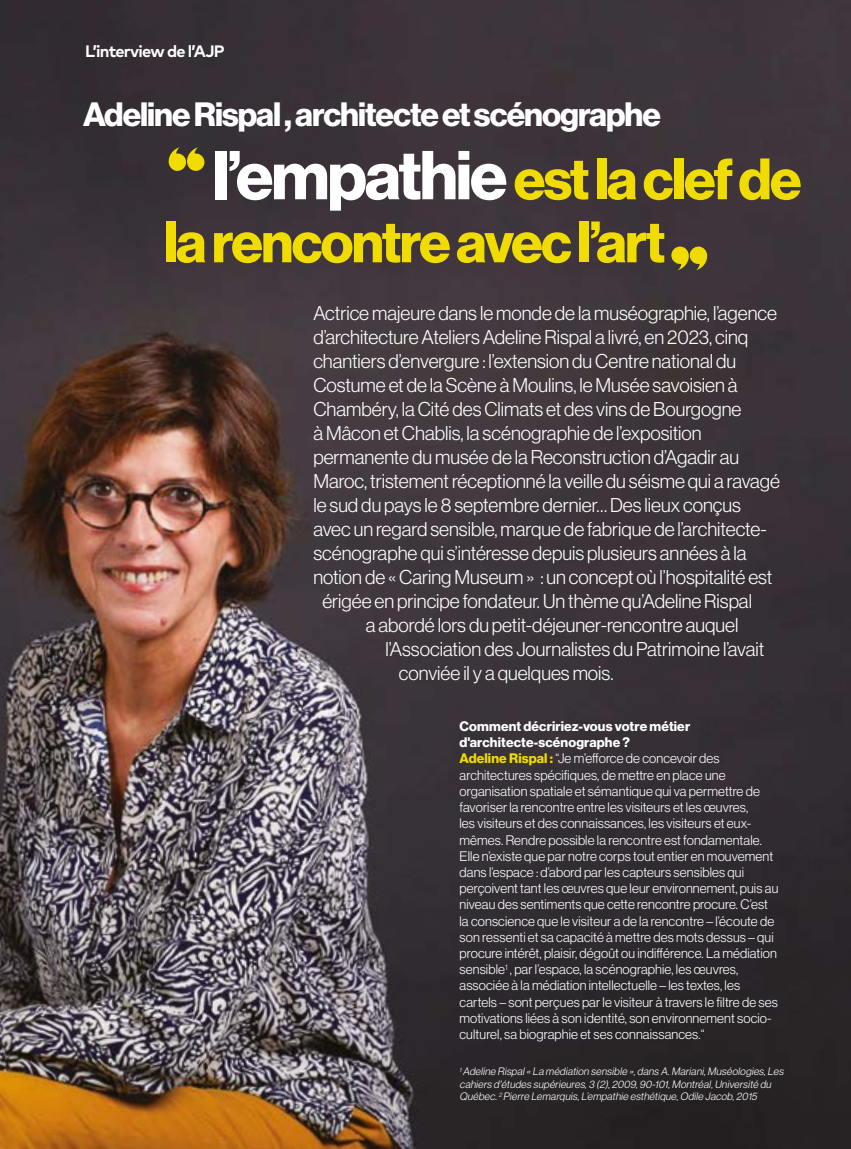
<style>
.page{position:relative;width:851px;height:1149px;background:#fff}
.page>*{position:absolute;margin:0;border:0;box-sizing:border-box;transform-origin:0 0}
.t1{font:57px/63px "N Haas Grotesk DS Pro 75 Bd";letter-spacing:-.03em;color:#f0dc00}
.t2{font:33px "N Haas Grotesk DS Pro 75 Bd";letter-spacing:-.03em;color:#fff}
.t3{font:19.5px "N Haas Grotesk DS Pro 45 Lt";color:#fff}
.t4{font:700 16.5px "Mark Pro";letter-spacing:-.05em;color:#fff}
.t5{font:13.5px/16.2px "N Haas Grotesk DS Pro 45 Lt";letter-spacing:.01em;color:#fff}
.t6{font:13.5px/16.2px "N Haas Grotesk DS Pro 75 Bd";letter-spacing:.01em;color:#fff}
.t7{font:italic 10.5px/12.6px "N Haas Grotesk DS Pro 45 Lt";color:#fff}
.s1{font-size:67.5px;color:#fff}
.s2{font-family:"N Haas Grotesk DS Pro 75 Bd";color:#f0dc00}
</style>
<div class="page">
<img style="left:0;top:0;width:850px;height:1148px">
<svg style="left:168px;top:147px;width:37px;height:24px"></svg>
<svg style="left:671px;top:246px;width:36px;height:24px"></svg>
<p class="t4" style="left:85px;top:39px;width:141px">L’interview de l’AJP</p>
<h2 class="t2" style="left:83px;top:95px;width:579px">Adeline Rispal , architecte et scénographe</h2>
<h1 class="t1" style="left:164px;top:148px;width:639px;text-indent:49px"><span class="s1">l’empathie</span> est la clef de la rencontre avec l’art</h1>
<h3 class="t3" style="left:313px;top:302px;width:465px">Actrice majeure dans le monde de la muséographie, l’agence</h3>
<h3 class="t3" style="left:313px;top:326px;width:436px">d’architecture Ateliers Adeline Rispal a livré, en 2023, cinq</h3>
<h3 class="t3" style="left:313px;top:350px;width:424px">chantiers d’envergure : l’extension du Centre national du</h3>
<h3 class="t3" style="left:313px;top:374px;width:425px">Costume et de la Scène à Moulins, le Musée savoisien à</h3>
<h3 class="t3" style="left:313px;top:398px;width:429px">Chambéry, la Cité des Climats et des vins de Bourgogne</h3>
<h3 class="t3" style="left:313px;top:422px;width:390px">à Mâcon et Chablis, la scénographie de l’exposition</h3>
<h3 class="t3" style="left:313px;top:446px;width:427px">permanente du musée de la Reconstruction d’Agadir au</h3>
<h3 class="t3" style="left:313px;top:470px;width:468px">Maroc, tristement réceptionné la veille du séisme qui a ravagé</h3>
<h3 class="t3" style="left:313px;top:494px;width:429px">le sud du pays le 8 septembre dernier… Des lieux conçus</h3>
<h3 class="t3" style="left:313px;top:518px;width:455px">avec un regard sensible, marque de fabrique de l’architecte-</h3>
<h3 class="t3" style="left:313px;top:542px;width:434px">scénographe qui s’intéresse depuis plusieurs années à la</h3>
<h3 class="t3" style="left:313px;top:566px;width:460px">notion de « Caring Museum » : un concept où l’hospitalité est</h3>
<h3 class="t3" style="left:322px;top:590px;width:431px">érigée en principe fondateur. Un thème qu’Adeline Rispal</h3>
<h3 class="t3" style="left:366px;top:614px;width:374px">a abordé lors du petit-déjeuner-rencontre auquel</h3>
<h3 class="t3" style="left:385px;top:638px;width:380px">l’Association des Journalistes du Patrimoine l’avait</h3>
<h3 class="t3" style="left:399px;top:662px;width:216px">conviée il y a quelques mois.</h3>
<p class="t6" style="left:459px;top:718px;width:232px">Comment décririez-vous votre métier d'architecte-scénographe ?</p>
<p class="t5" style="left:459px;top:750px;width:320px"><span class="s2">Adeline Rispal :</span> “Je m’efforce de concevoir des architectures spécifiques, de mettre en place une organisation spatiale et sémantique qui va permettre de favoriser la rencontre entre les visiteurs et les œuvres,<br>les visiteurs et des connaissances, les visiteurs et eux&shy;mêmes. Rendre possible la rencontre est fondamentale.<br>Elle n’existe que par notre corps tout entier en mouvement dans l’espace : d’abord par les capteurs sensibles qui perçoivent tant les œuvres que leur environnement, puis au niveau des sentiments que cette rencontre procure. C’est la conscience que le visiteur a de la rencontre – l’écoute de son ressenti et sa capacité à mettre des mots dessus – qui procure intérêt, plaisir, dégoût ou indifférence. La médiation sensible<sup>1</sup> , par l’espace, la scénographie, les œuvres, associée à la médiation intellectuelle – les textes, les cartels – sont perçues par le visiteur à travers le filtre de ses motivations liées à son identité, son environnement socio&shy;culturel, sa biographie et ses connaissances.“</p>
<p class="t7" style="left:459px;top:1064px;width:327px"><sup>1</sup> Adeline Rispal« La médiation sensible »,dans A.Mariani,Muséologies,Les cahiers d'études supérieures,3 (2),2009,90-101,Montréal,Université du<br>Québec.<sup>2</sup> Pierre Lemarquis,L’empathie esthétique,Odile Jacob,2015</p>
</div>
